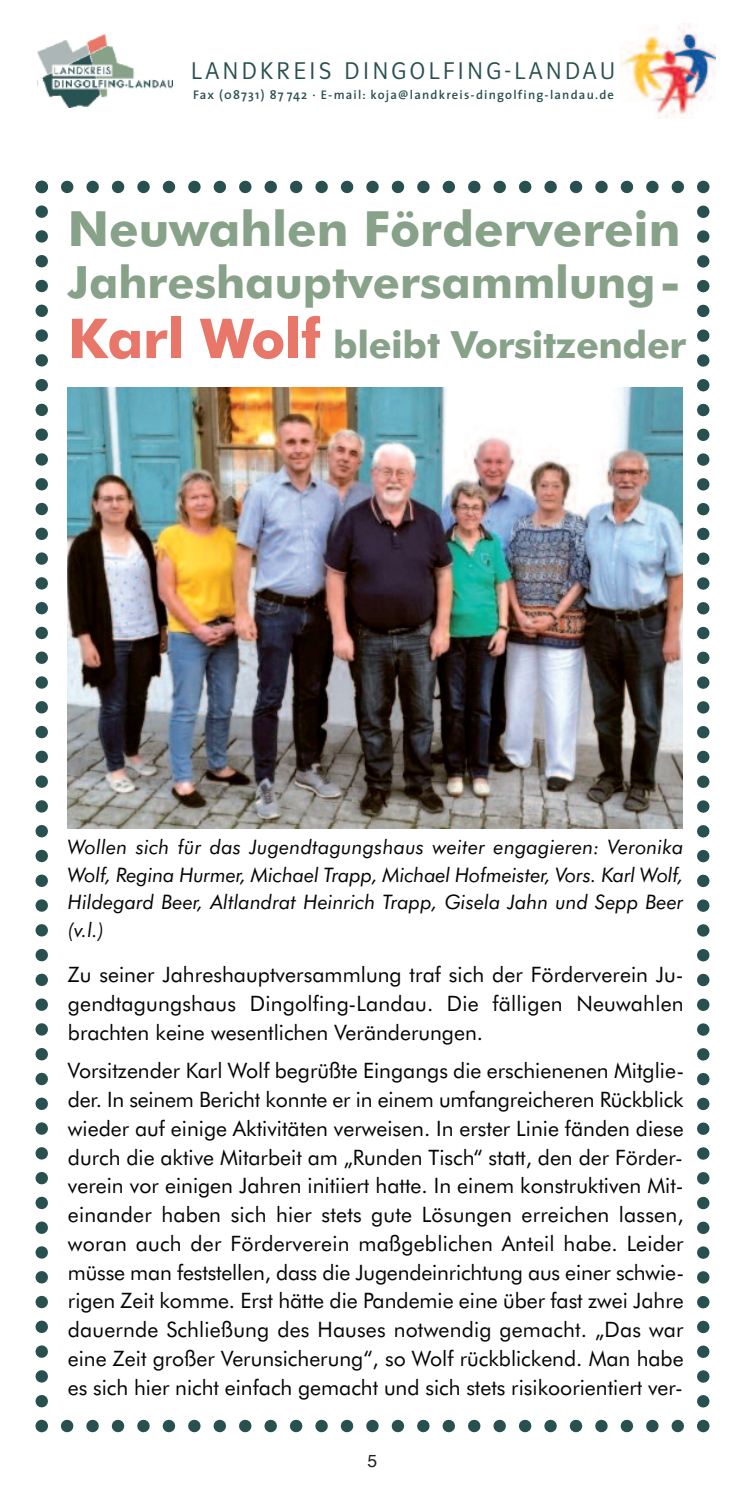
<style>
.page{position:relative;width:745px;height:1489px;background:#fff}
.page>*{position:absolute;margin:0;border:0;box-sizing:border-box;transform-origin:0 0}
.t1{font:700 48.5px "Futura BT";color:#87a288}
.t2{font:700 44.5px "Futura BT";color:#87a288}
.t3{font:700 37.5px "Futura BT";letter-spacing:-.01em;color:#87a288}
.t4{font:25px "Polo 22 Leicht";letter-spacing:.125em;color:#28504f}
.t5{font:21.25px/28.8px "Futura BT";color:#070504;text-align:justify}
.t6{font:italic 20px/27.5px "Futura BT";color:#070504;text-align:justify}
.t7{font:17.5px "Helvetica";color:#231f20}
.t8{font:600 12.5px "The Sans";letter-spacing:.095em;color:#28504f}
.s1{font-size:55px;color:#e87669}
</style>
<div class="page">
<svg style="left:35px;top:205px;width:13px;height:1226px"></svg>
<svg style="left:35px;top:181px;width:649px;height:12px"></svg>
<svg style="left:697px;top:181px;width:12px;height:1227px"></svg>
<svg style="left:61px;top:1419px;width:648px;height:12px"></svg>
<img style="left:620px;top:24px;width:95px;height:94px">
<img style="left:37px;top:34px;width:135px;height:73px">
<img style="left:68px;top:387px;width:613px;height:441px">
<p class="t4" style="left:191px;top:58px;width:425px">LANDKREIS DINGOLFING-LANDAU</p>
<p class="t8" style="left:193px;top:90px;width:422px">Fax (08731) 87 742 · E-mail: koja@landkreis-dingolfing-landau.de</p>
<h1 class="t1" style="left:68px;top:209px;width:613px">Neuwahlen Förderverein</h1>
<h2 class="t2" style="left:68px;top:264px;width:613px">Jahreshauptversammlung-</h2>
<h3 class="t3" style="left:68px;top:329px;width:619px"><span class="s1">Karl Wolf</span> bleibt Vorsitzender</h3>
<p class="t6" style="left:68px;top:834px;width:617px">Wollen sich für das Jugendtagungshaus weiter engagieren: Veronika Wolf, Regina Hurmer, Michael Trapp, Michael Hofmeister, Vors. Karl Wolf, Hildegard Beer, Altlandrat Heinrich Trapp, Gisela Jahn und Sepp Beer (v.l.)</p>
<p class="t5" style="left:68px;top:961px;width:617px">Zu seiner Jahreshauptversammlung traf sich der Förderverein Ju&shy;gendtagungshaus Dingolfing-Landau. Die fälligen Neuwahlen brachten keine wesentlichen Veränderungen.</p>
<p class="t5" style="left:68px;top:1058px;width:617px">Vorsitzender Karl Wolf begrüßte Eingangs die erschienenen Mitglie&shy;der. In seinem Bericht konnte er in einem umfangreicheren Rückblick wieder auf einige Aktivitäten verweisen. In erster Linie fänden diese durch die aktive Mitarbeit am „Runden Tisch“ statt, den der Förder&shy;verein vor einigen Jahren initiiert hatte. In einem konstruktiven Mit&shy;einander haben sich hier stets gute Lösungen erreichen lassen, woran auch der Förderverein maßgeblichen Anteil habe. Leider müsse man feststellen, dass die Jugendeinrichtung aus einer schwie&shy;rigen Zeit komme. Erst hätte die Pandemie eine über fast zwei Jahre dauernde Schließung des Hauses notwendig gemacht. „Das war eine Zeit großer Verunsicherung“, so Wolf rückblickend. Man habe es sich hier nicht einfach gemacht und sich stets risikoorientiert ver-</p>
<p class="t7" style="left:367px;top:1452px;width:11px">5</p>
</div>
